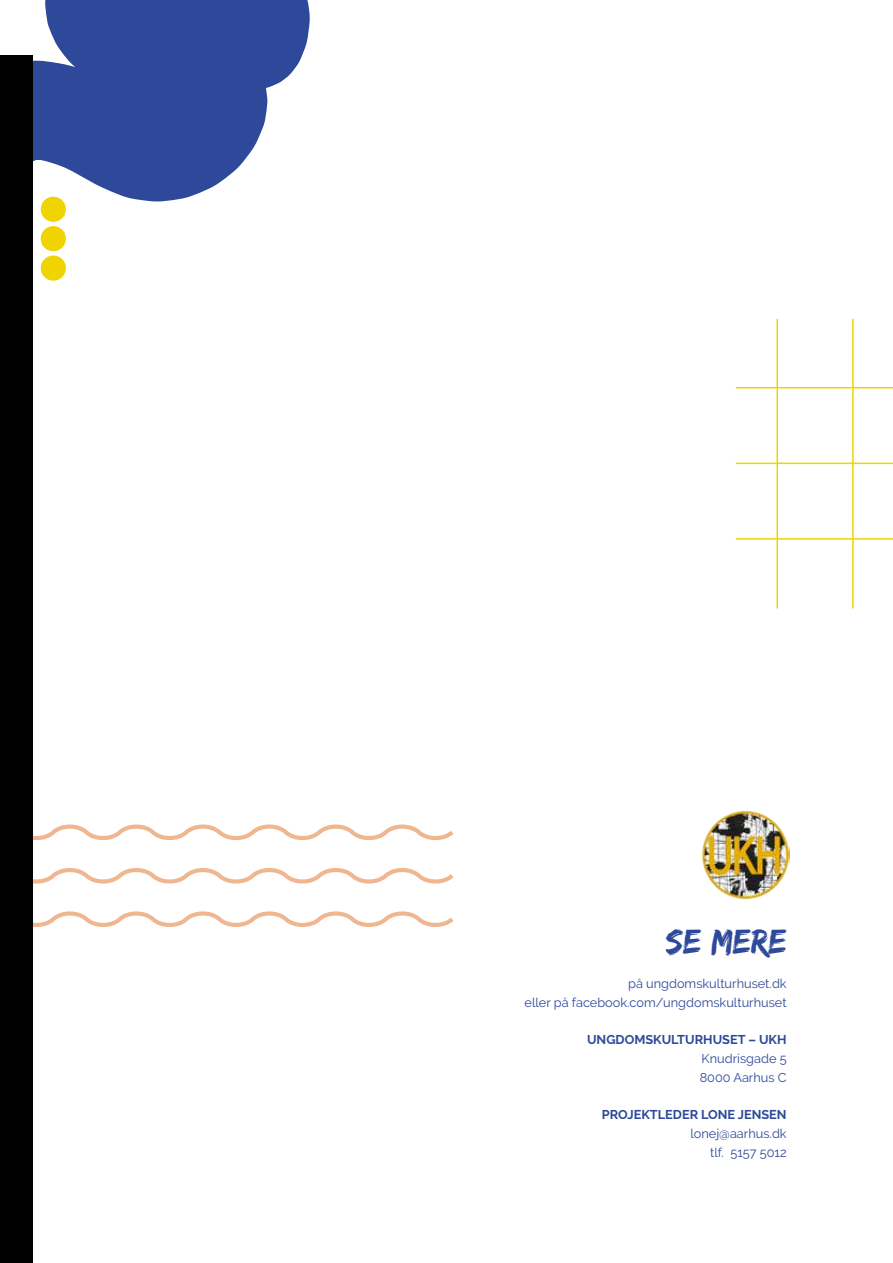
<style>
.page{position:relative;width:893px;height:1263px;background:#fff}
.page>*{position:absolute;margin:0;border:0;box-sizing:border-box;transform-origin:0 0}
.t1{font:36px "Edo";color:#2e4999}
.t2{font:12.75px/18.8px "Raleway";color:#2e4999;text-align:right}
.t3{font:700 12.75px "Raleway";color:#2e4999}
</style>
<div class="page">
<img style="left:702px;top:810px;width:88px;height:89px">
<div style="left:41px;top:226px;width:25px;height:25px;background:#efd402;border-radius:50%"></div>
<div style="left:41px;top:255px;width:25px;height:26px;background:#efd402;border-radius:50%"></div>
<div style="left:41px;top:197px;width:25px;height:25px;background:#efd402;border-radius:50%"></div>
<svg style="left:33px;top:0;width:277px;height:202px;fill:#2e4999"></svg>
<hr style="left:736px;top:387px;width:157px;height:1px;background:#efd402">
<hr style="left:736px;top:463px;width:157px;height:1px;background:#efd402">
<hr style="left:776px;top:319px;width:2px;height:289px;background:#efd402">
<hr style="left:736px;top:538px;width:157px;height:2px;background:#efd402">
<hr style="left:852px;top:319px;width:2px;height:289px;background:#efd402">
<svg style="left:33px;top:911px;width:421px;height:16px"></svg>
<svg style="left:33px;top:868px;width:421px;height:16px"></svg>
<svg style="left:33px;top:824px;width:421px;height:16px"></svg>
<div style="left:0;top:55px;width:33px;height:1208px;background:#000"></div>
<h1 class="t1" style="left:666px;top:920px;width:122px">SE MERE</h1>
<p class="t2" style="left:525px;top:974px;width:264px">på ungdomskulturhuset.dk<br>eller på facebook.com/ungdomskulturhuset</p>
<p class="t3" style="left:587px;top:1032px;width:201px">UNGDOMSKULTURHUSET – UKH</p>
<p class="t2" style="left:700px;top:1049px;width:88px;text-align:left">Knudrisgade 5<br>8000 Aarhus C</p>
<p class="t3" style="left:602px;top:1107px;width:186px">PROJEKTLEDER LONE JENSEN</p>
<p class="t2" style="left:690px;top:1124px;width:98px">lonej@aarhus.dk tlf. 5157 5012</p>
</div>
